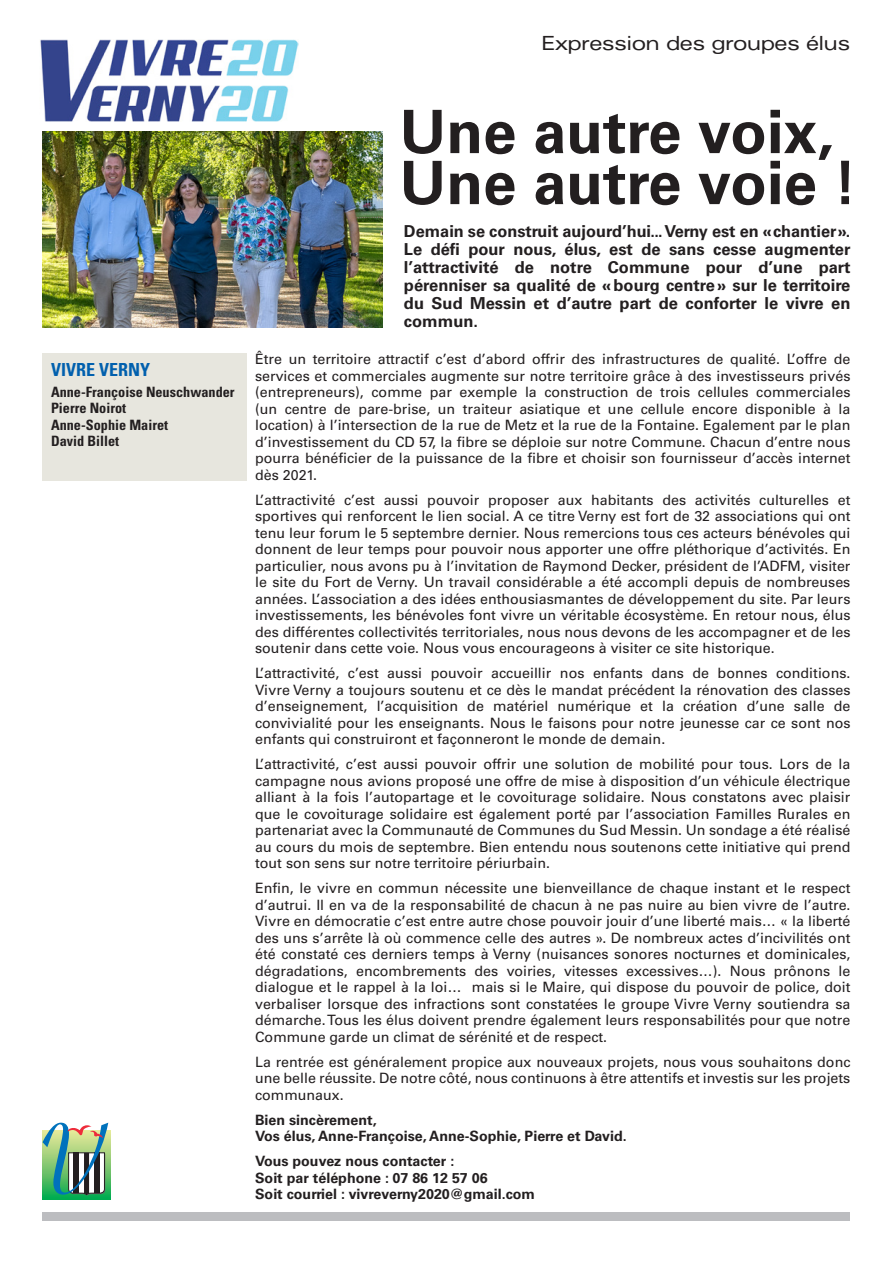
<style>
.page{position:relative;width:893px;height:1263px;background:#fff}
.page>*{position:absolute;margin:0;border:0;box-sizing:border-box;transform-origin:0 0}
.t1{font:700 60px/51px "Univers";color:#231f20}
.t2{font:expanded 19.5px "Univers";letter-spacing:-.03em;color:#231f20}
.t3{font:700 condensed 18px "Univers";color:#0160ae}
.t4{font:700 16.5px/18px "Univers";color:#231f20;text-align:justify}
.t5{font:14.25px/16.5px "Univers";color:#231f20;text-align:justify}
.t6{font:700 14.25px/16.5px "Univers";color:#231f20}
.t7{font:700 condensed 14.25px "Univers";color:#231f20}
</style>
<div class="page">
<div style="left:43px;top:1212px;width:807px;height:8px;background:#bcbdc0"></div>
<img style="left:40px;top:40px;width:258px;height:82px">
<img style="left:43px;top:132px;width:340px;height:195px">
<div style="left:43px;top:353px;width:204px;height:127px;background:#e7e6de"></div>
<svg style="left:43px;top:1131px;width:68px;height:68px"></svg>
<svg style="left:43px;top:1123px;width:65px;height:73px"></svg>
<p class="t2" style="left:541px;top:31px;width:311px">Expression des groupes élus</p>
<p class="t3" style="left:51px;top:358px;width:101px">VIVRE VERNY</p>
<p class="t7" style="left:51px;top:383px;width:185px">Anne-Françoise Neuschwander</p>
<p class="t7" style="left:51px;top:399px;width:77px">Pierre Noirot</p>
<p class="t7" style="left:51px;top:416px;width:119px">Anne-Sophie Mairet</p>
<p class="t7" style="left:51px;top:432px;width:70px">David Billet</p>
<p class="t1" style="left:400px;top:107px;width:459px">Une autre voix,<br>Une autre voie !</p>
<p class="t4" style="left:404px;top:223px;width:448px">Demain se construit aujourd’hui... Verny est en «chantier».<br>Le défi pour nous, élus, est de sans cesse augmenter l’attractivité de notre Commune pour d’une part pérenniser sa qualité de «bourg centre» sur le territoire du Sud Messin et d’autre part de conforter le vivre en commun.</p>
<p class="t5" style="left:255px;top:351px;width:597px">Être un territoire attractif c’est d’abord offrir des infrastructures de qualité. L’offre de services et commerciales augmente sur notre territoire grâce à des investisseurs privés (entrepreneurs), comme par exemple la construction de trois cellules commerciales (un centre de pare-brise, un traiteur asiatique et une cellule encore disponible à la location) à l’intersection de la rue de Metz et la rue de la Fontaine. Egalement par le plan d’investissement du CD 57, la fibre se déploie sur notre Commune. Chacun d’entre nous pourra bénéficier de la puissance de la fibre et choisir son fournisseur d’accès internet dès 2021.</p>
<p class="t5" style="left:255px;top:491px;width:597px">L’attractivité c’est aussi pouvoir proposer aux habitants des activités culturelles et sportives qui renforcent le lien social. A ce titre Verny est fort de 32 associations qui ont tenu leur forum le 5 septembre dernier. Nous remercions tous ces acteurs bénévoles qui donnent de leur temps pour pouvoir nous apporter une offre pléthorique d’activités. En particulier, nous avons pu à l’invitation de Raymond Decker, président de l’ADFM, visiter le site du Fort de Verny. Un travail considérable a été accompli depuis de nombreuses années. L’association a des idées enthousiasmantes de développement du site. Par leurs investissements, les bénévoles font vivre un véritable écosystème. En retour nous, élus des différentes collectivités territoriales, nous nous devons de les accompagner et de les soutenir dans cette voie. Nous vous encourageons à visiter ce site historique.</p>
<p class="t5" style="left:255px;top:665px;width:597px">L’attractivité, c’est aussi pouvoir accueillir nos enfants dans de bonnes conditions.<br>Vivre Verny a toujours soutenu et ce dès le mandat précédent la rénovation des classes d’enseignement, l’acquisition de matériel numérique et la création d’une salle de convivialité pour les enseignants. Nous le faisons pour notre jeunesse car ce sont nos enfants qui construiront et façonneront le monde de demain.</p>
<p class="t5" style="left:255px;top:756px;width:597px">L’attractivité, c’est aussi pouvoir offrir une solution de mobilité pour tous. Lors de la campagne nous avions proposé une offre de mise à disposition d’un véhicule électrique alliant à la fois l’autopartage et le covoiturage solidaire. Nous constatons avec plaisir que le covoiturage solidaire est également porté par l’association Familles Rurales en partenariat avec la Communauté de Communes du Sud Messin. Un sondage a été réalisé au cours du mois de septembre. Bien entendu nous soutenons cette initiative qui prend tout son sens sur notre territoire périurbain.</p>
<p class="t5" style="left:255px;top:880px;width:597px">Enfin, le vivre en commun nécessite une bienveillance de chaque instant et le respect d’autrui. Il en va de la responsabilité de chacun à ne pas nuire au bien vivre de l’autre.<br>Vivre en démocratie c’est entre autre chose pouvoir jouir d’une liberté mais… « la liberté des uns s’arrête là où commence celle des autres ». De nombreux actes d’incivilités ont été constaté ces derniers temps à Verny (nuisances sonores nocturnes et dominicales, dégradations, encombrements des voiries, vitesses excessives…). Nous prônons le dialogue et le rappel à la loi… mais si le Maire, qui dispose du pouvoir de police, doit verbaliser lorsque des infractions sont constatées le groupe Vivre Verny soutiendra sa démarche. Tous les élus doivent prendre également leurs responsabilités pour que notre Commune garde un climat de sérénité et de respect.</p>
<p class="t5" style="left:255px;top:1053px;width:597px">La rentrée est généralement propice aux nouveaux projets, nous vous souhaitons donc une belle réussite. De notre côté, nous continuons à être attentifs et investis sur les projets communaux.</p>
<p class="t6" style="left:255px;top:1111px;width:373px">Bien sincèrement,<br>Vos élus, Anne-Françoise, Anne-Sophie, Pierre et David.</p>
<p class="t6" style="left:255px;top:1153px;width:281px">Vous pouvez nous contacter :<br>Soit par téléphone : 07 86 12 57 06<br>Soit courriel : vivreverny2020@gmail.com</p>
</div>
